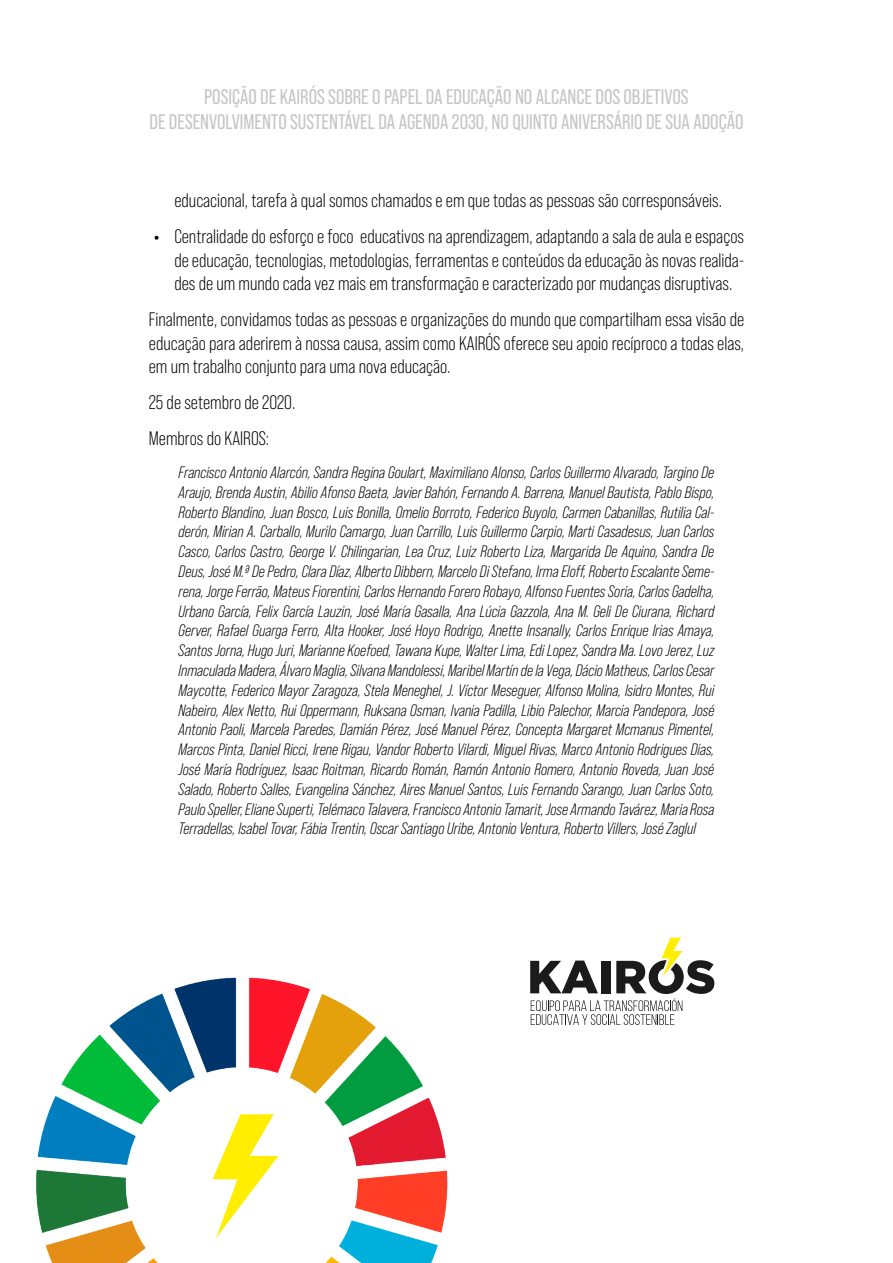
<style>
.page{position:relative;width:893px;height:1263px;background:#fff}
.page>*{position:absolute;margin:0;border:0;box-sizing:border-box;transform-origin:0 0}
.t1{font:21px/25.2px "Bebas Neue Pro";color:#c5c5c5;text-align:center}
.t2{font:19.5px/23.4px "Bebas Neue Pro";color:#000;text-align:justify}
.t3{font:italic 16.5px/19.8px "Bebas Neue Pro";color:#000;text-align:justify}
.s1{font-family:"Gotham Rounded";font-size:15px}
</style>
<div class="page">
<img style="left:36px;top:977px;width:412px;height:286px">
<svg style="left:530px;top:938px;width:184px;height:87px"></svg>
<svg style="left:213px;top:1114px;width:65px;height:124px"></svg>
<p class="t1" style="left:150px;top:84px;width:595px">POSIÇÃO DE KAIRÓS SOBRE O PAPEL DA EDUCAÇÃO NO ALCANCE DOS OBJETIVOS<br>DE DESENVOLVIMENTO SUSTENTÁVEL DA AGENDA 2030, NO QUINTO ANIVERSÁRIO DE SUA ADOÇÃO</p>
<p class="t2" style="left:174px;top:189px;width:549px">educacional, tarefa à qual somos chamados e em que todas as pessoas são corresponsáveis.</p>
<p class="t2" style="left:174px;top:225px;width:571px;text-indent:-21px"><span class="s1">•</span> Centralidade do esforço e foco educativos na aprendizagem, adaptando a sala de aula e espaços de educação, tecnologias, metodologias, ferramentas e conteúdos da educação às novas realida&shy;des de um mundo cada vez mais em transformação e caracterizado por mudanças disruptivas.</p>
<p class="t2" style="left:149px;top:308px;width:597px">Finalmente, convidamos todas as pessoas e organizações do mundo que compartilham essa visão de educação para aderirem à nossa causa, assim como KAIRÓS oferece seu apoio recíproco a todas elas, em um trabalho conjunto para uma nova educação.</p>
<p class="t2" style="left:149px;top:391px;width:148px">25 de setembro de 2020.</p>
<p class="t2" style="left:149px;top:427px;width:122px">Membros do KAIROS:</p>
<p class="t3" style="left:179px;top:462px;width:537px">Francisco Antonio Alarcón, Sandra Regina Goulart, Maximiliano Alonso, Carlos Guillermo Alvarado, Targino De Araujo, Brenda Austin, Abilio Afonso Baeta, Javier Bahón, Fernando A. Barrena, Manuel Bautista, Pablo Bispo, Roberto Blandino, Juan Bosco, Luis Bonilla, Omelio Borroto, Federico Buyolo, Carmen Cabanillas, Rutilia Cal&shy;derón, Mirian A. Carballo, Murilo Camargo, Juan Carrillo, Luis Guillermo Carpio, Marti Casadesus, Juan Carlos Casco, Carlos Castro, George V. Chilingarian, Lea Cruz, Luiz Roberto Liza, Margarida De Aquino, Sandra De Deus, José M.ª De Pedro, Clara Díaz, Alberto Dibbern, Marcelo Di Stefano, Irma Eloff, Roberto Escalante Seme&shy;rena, Jorge Ferrão, Mateus Fiorentini, Carlos Hernando Forero Robayo, Alfonso Fuentes Soria, Carlos Gadelha, Urbano García, Felix García Lauzin, José María Gasalla, Ana Lúcia Gazzola, Ana M. Geli De Ciurana, Richard Gerver, Rafael Guarga Ferro, Alta Hooker, José Hoyo Rodrigo, Anette Insanally, Carlos Enrique Irias Amaya, Santos Jorna, Hugo Juri, Marianne Koefoed, Tawana Kupe, Walter Lima, Edi Lopez, Sandra Ma. Lovo Jerez, Luz Inmaculada Madera, Álvaro Maglia, Silvana Mandolessi, Maribel Martín de la Vega, Dácio Matheus, Carlos Cesar Maycotte, Federico Mayor Zaragoza, Stela Meneghel, J. Víctor Meseguer, Alfonso Molina, Isidro Montes, Rui Nabeiro, Alex Netto, Rui Oppermann, Ruksana Osman, Ivania Padilla, Libio Palechor, Marcia Pandepora, José Antonio Paoli, Marcela Paredes, Damián Pérez, José Manuel Pérez, Concepta Margaret Mcmanus Pimentel, Marcos Pinta, Daniel Ricci, Irene Rigau, Vandor Roberto Vilardi, Miguel Rivas, Marco Antonio Rodrigues Dias, José María Rodríguez, Isaac Roitman, Ricardo Román, Ramón Antonio Romero, Antonio Roveda, Juan José Salado, Roberto Salles, Evangelina Sánchez, Aires Manuel Santos, Luis Fernando Sarango, Juan Carlos Soto, Paulo Speller, Eliane Superti, Telémaco Talavera, Francisco Antonio Tamarit, Jose Armando Tavárez, Maria Rosa Terradellas, Isabel Tovar, Fábia Trentin, Oscar Santiago Uribe, Antonio Ventura, Roberto Villers, José Zaglul</p>
</div>
